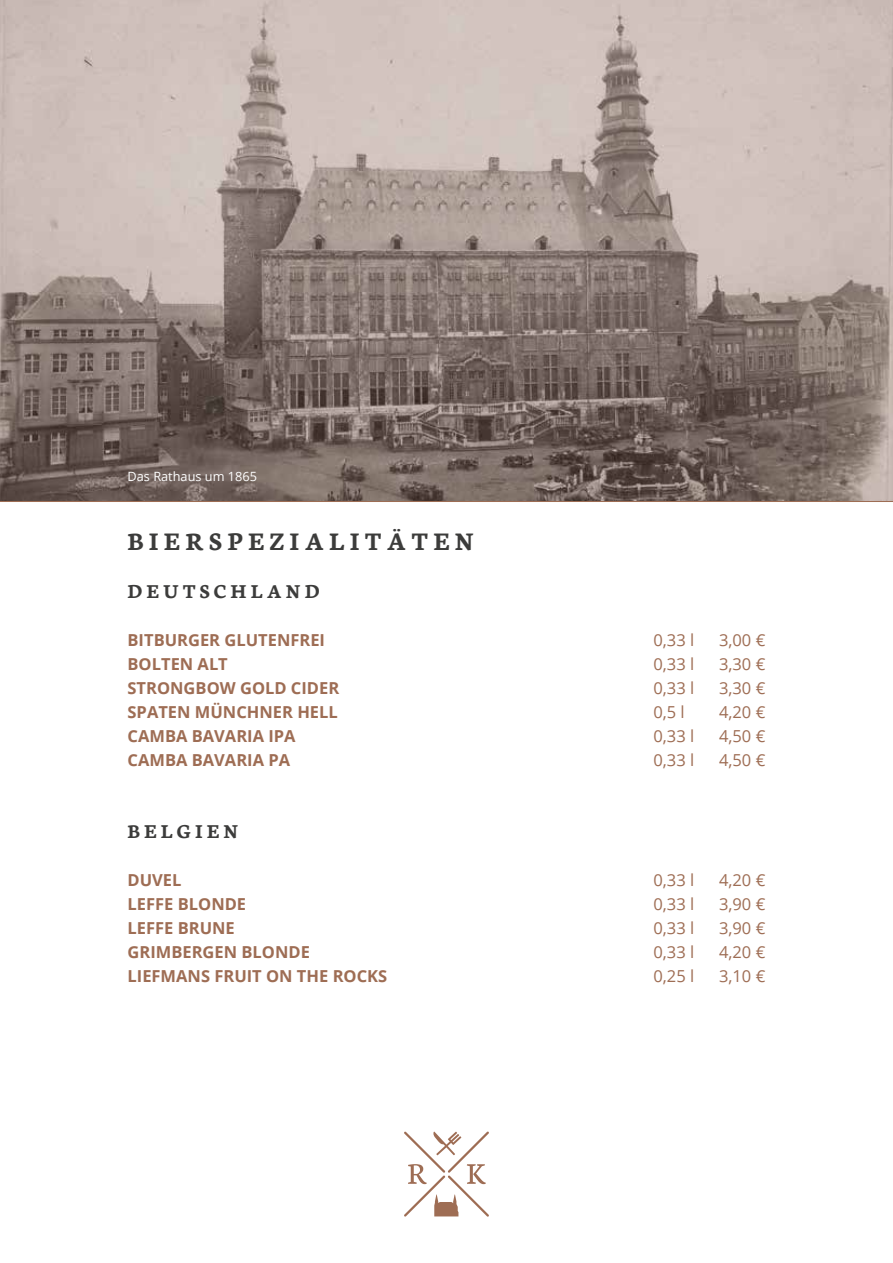
<style>
.page{position:relative;width:893px;height:1263px;background:#fff}
.page>*{position:absolute;margin:0;border:0;box-sizing:border-box;transform-origin:0 0}
.t1{font:700 27px "Neuton";letter-spacing:.19em;color:#3c3c3b}
.t2{font:700 21px "Neuton";letter-spacing:.19em;color:#3c3c3b}
.t3{font:700 16.5px/24px "Open Sans";color:#9e6d54}
.t4{font:16.5px "Open Sans";color:#9e6d54}
.t5{font:12.75px "Open Sans";color:#fff}
</style>
<div class="page">
<img style="left:0;top:0;width:893px;height:501px">
<hr style="left:0;top:501px;width:893px;height:1px;background:#9e6d54">
<svg style="left:404px;top:1131px;width:85px;height:85px"></svg>
<p class="t5" style="left:128px;top:467px;width:131px">Das Rathaus um 1865</p>
<h1 class="t1" style="left:128px;top:526px;width:348px">BIERSPEZIALITÄTEN</h1>
<p class="t2" style="left:128px;top:579px;width:193px">DEUTSCHLAND</p>
<p class="t3" style="left:128px;top:627px;width:213px">BITBURGER GLUTENFREI<br>BOLTEN ALT<br>STRONGBOW GOLD CIDER<br>SPATEN MÜNCHNER HELL<br>CAMBA BAVARIA IPA<br>CAMBA BAVARIA PA</p>
<p class="t4" style="left:653px;top:628px;width:42px">0,33 l</p>
<p class="t4" style="left:719px;top:628px;width:48px">3,00 €</p>
<p class="t4" style="left:653px;top:652px;width:42px">0,33 l</p>
<p class="t4" style="left:719px;top:652px;width:48px">3,30 €</p>
<p class="t4" style="left:653px;top:676px;width:42px">0,33 l</p>
<p class="t4" style="left:719px;top:676px;width:48px">3,30 €</p>
<p class="t4" style="left:653px;top:700px;width:33px">0,5 l</p>
<p class="t4" style="left:719px;top:700px;width:48px">4,20 €</p>
<p class="t4" style="left:653px;top:724px;width:42px">0,33 l</p>
<p class="t4" style="left:719px;top:724px;width:48px">4,50 €</p>
<p class="t4" style="left:653px;top:748px;width:42px">0,33 l</p>
<p class="t4" style="left:719px;top:748px;width:48px">4,50 €</p>
<p class="t2" style="left:128px;top:819px;width:112px">BELGIEN</p>
<p class="t3" style="left:128px;top:867px;width:261px">DUVEL<br>LEFFE BLONDE<br>LEFFE BRUNE<br>GRIMBERGEN BLONDE<br>LIEFMANS FRUIT ON THE ROCKS</p>
<p class="t4" style="left:653px;top:868px;width:42px">0,33 l</p>
<p class="t4" style="left:719px;top:868px;width:48px">4,20 €</p>
<p class="t4" style="left:653px;top:892px;width:42px">0,33 l</p>
<p class="t4" style="left:719px;top:892px;width:48px">3,90 €</p>
<p class="t4" style="left:653px;top:916px;width:42px">0,33 l</p>
<p class="t4" style="left:719px;top:916px;width:48px">3,90 €</p>
<p class="t4" style="left:653px;top:940px;width:42px">0,33 l</p>
<p class="t4" style="left:719px;top:940px;width:48px">4,20 €</p>
<p class="t4" style="left:653px;top:964px;width:42px">0,25 l</p>
<p class="t4" style="left:719px;top:964px;width:48px">3,10 €</p>
</div>
